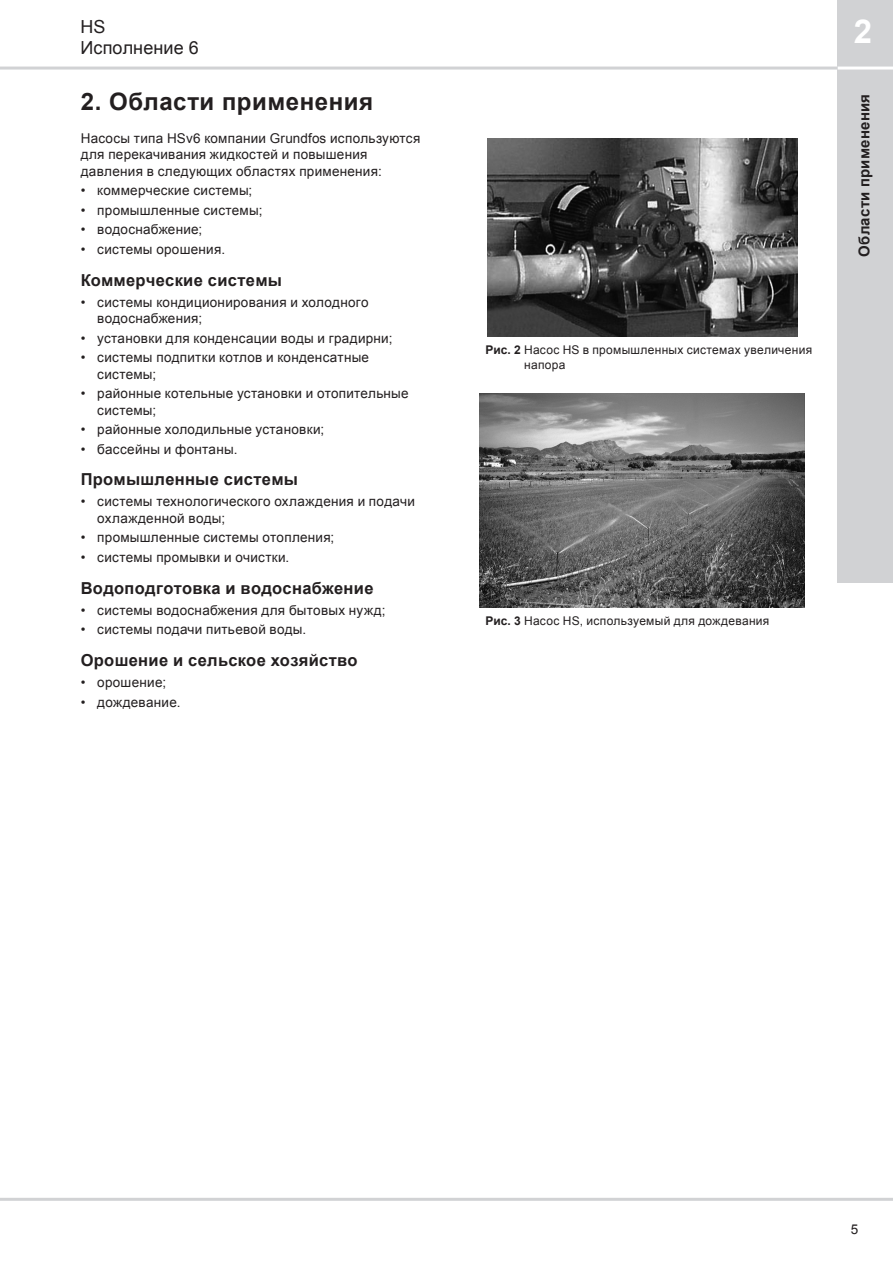
<style>
.page{position:relative;width:893px;height:1263px;background:#fff}
.page>*{position:absolute;margin:0;border:0;box-sizing:border-box;transform-origin:0 0}
.t1{font:700 33px "Arial";color:#fff}
.t2{font:700 24px "Arial";letter-spacing:.025em;color:#231f20}
.t3{font:18px/21px "Arial";letter-spacing:.005em;color:#231f20}
.t4{font:700 16.5px "Arial";letter-spacing:.02em;color:#231f20}
.t5{font:700 15px "Arial";letter-spacing:.02em;color:#231f20}
.t6{font:13.5px/16.5px "Arial";letter-spacing:.02em;color:#231f20}
.t7{font:12px/15px "Arial";letter-spacing:.025em;color:#231f20}
.s1{font-weight:700}
</style>
<div class="page">
<hr style="left:0;top:1198px;width:893px;height:3px;background:#d1d2d4">
<div style="left:837px;top:0;width:56px;height:583px;background:#d1d2d4"></div>
<hr style="left:837px;top:67px;width:56px;height:3px;background:#fff">
<hr style="left:0;top:67px;width:837px;height:3px;background:#d1d2d4">
<img style="left:487px;top:138px;width:310px;height:198px">
<img style="left:479px;top:393px;width:326px;height:215px">
<h3 class="t3" style="left:80px;top:17px;width:120px">HS<br>Исполнение 6</h3>
<h1 class="t1" style="left:854px;top:10px;width:20px">2</h1>
<h2 class="t2" style="left:81px;top:85px;width:294px">2. Области применения</h2>
<p class="t6" style="left:81px;top:130px;width:341px">Насосы типа HSv6 компании Grundfos используются для перекачивания жидкостей и повышения давления в следующих областях применения:</p>
<p class="t6" style="left:81px;top:182px;width:173px">• коммерческие системы;</p>
<p class="t6" style="left:81px;top:202px;width:183px">• промышленные системы;</p>
<p class="t6" style="left:81px;top:221px;width:123px">• водоснабжение;</p>
<p class="t6" style="left:81px;top:241px;width:146px">• системы орошения.</p>
<p class="t4" style="left:81px;top:269px;width:203px">Коммерческие системы</p>
<p class="t6" style="left:97px;top:294px;width:273px;text-indent:-16px">• системы кондиционирования и холодного водоснабжения;</p>
<p class="t6" style="left:81px;top:330px;width:313px">• установки для конденсации воды и градирни;</p>
<p class="t6" style="left:97px;top:349px;width:273px;text-indent:-16px">• системы подпитки котлов и конденсатные системы;</p>
<p class="t6" style="left:97px;top:385px;width:313px;text-indent:-16px">• районные котельные установки и отопительные системы;</p>
<p class="t6" style="left:81px;top:421px;width:245px">• районные холодильные установки;</p>
<p class="t6" style="left:81px;top:441px;width:158px">• бассейны и фонтаны.</p>
<p class="t4" style="left:81px;top:469px;width:219px">Промышленные системы</p>
<p class="t6" style="left:97px;top:493px;width:319px;text-indent:-16px">• системы технологического охлаждения и подачи охлажденной воды;</p>
<p class="t6" style="left:81px;top:529px;width:255px">• промышленные системы отопления;</p>
<p class="t6" style="left:81px;top:549px;width:210px">• системы промывки и очистки.</p>
<p class="t4" style="left:81px;top:577px;width:294px">Водоподготовка и водоснабжение</p>
<p class="t6" style="left:81px;top:602px;width:306px">• системы водоснабжения для бытовых нужд;</p>
<p class="t6" style="left:81px;top:621px;width:227px">• системы подачи питьевой воды.</p>
<p class="t4" style="left:81px;top:649px;width:278px">Орошение и сельское хозяйство</p>
<p class="t6" style="left:81px;top:674px;width:87px">• орошение;</p>
<p class="t6" style="left:81px;top:694px;width:101px">• дождевание.</p>
<p class="t7" style="left:524px;top:342px;width:289px;text-indent:-39px"><span class="s1">Рис. 2</span> Насос HS в промышленных системах увеличения напора</p>
<p class="t5" style="left:854px;top:257px;width:164px;rotate:-90deg">Области применения</p>
<p class="t7" style="left:485px;top:614px;width:285px"><span class="s1">Рис. 3</span> Насос HS, используемый для дождевания</p>
<p class="t6" style="left:851px;top:1221px;width:9px">5</p>
</div>
